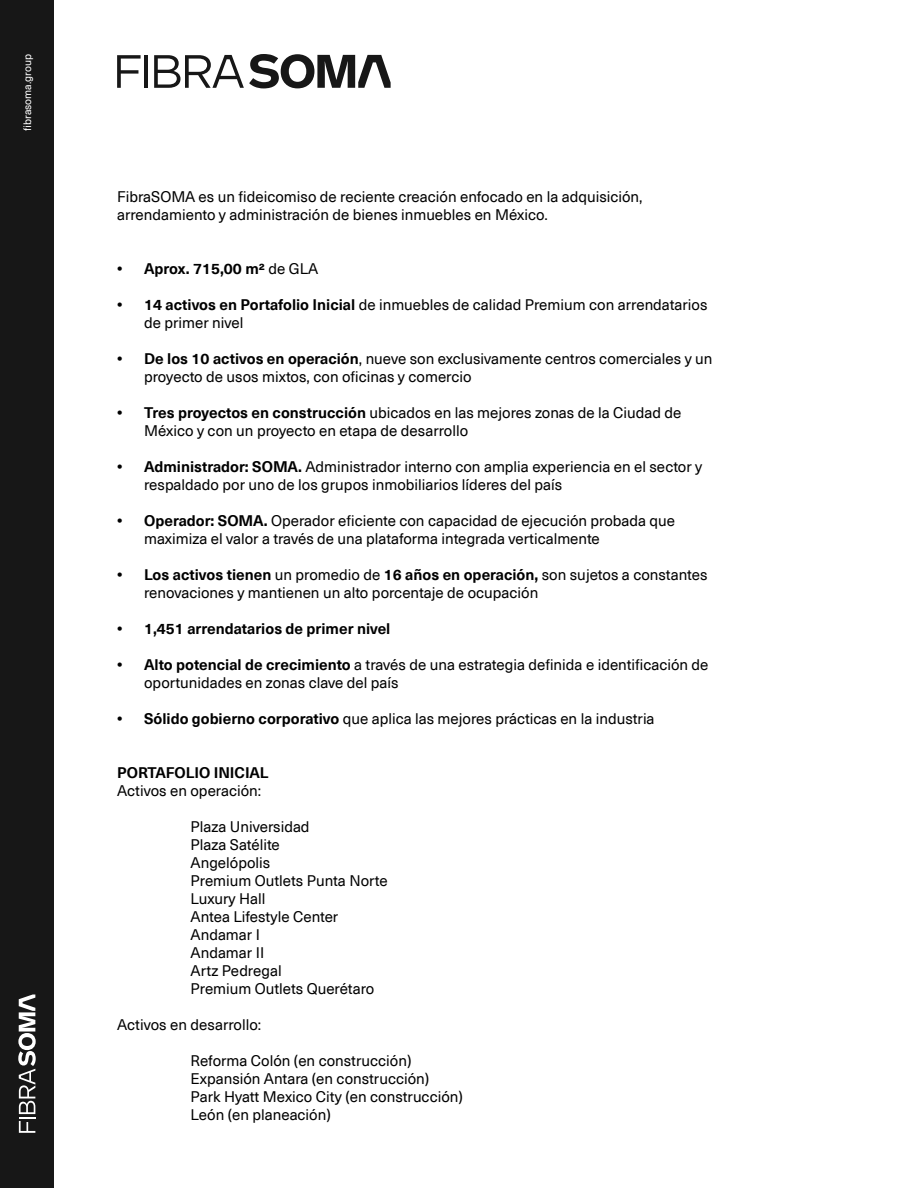
<style>
.page{position:relative;width:918px;height:1188px;background:#fff}
.page>*{position:absolute;margin:0;border:0;box-sizing:border-box;transform-origin:0 0}
.t1{font:15px/18px "Neue Haas Unica Pro";color:#000}
.t2{font:700 15px "Neue Haas Unica Pro";color:#000}
.t3{font:10.5px "Neue Haas Unica Pro";color:#fff}
.s1{font-weight:400}
.s2{font-weight:700}
</style>
<div class="page">
<svg style="left:117px;top:55px;width:24px;height:33px"></svg>
<hr style="left:144px;top:55px;width:4px;height:33px;background:#171717">
<svg style="left:154px;top:54px;width:237px;height:35px"></svg>
<div style="left:0;top:0;width:54px;height:1188px;background:#171717"></div>
<svg style="left:18px;top:994px;width:18px;height:139px"></svg>
<p class="t3" style="left:21px;top:131px;width:78px;rotate:-90deg">fibrasoma.group</p>
<p class="t1" style="left:117px;top:188px;width:527px">FibraSOMA es un fideicomiso de reciente creación enfocado en la adquisición, arrendamiento y administración de bienes inmuebles en México.</p>
<p class="t2" style="left:117px;top:260px;width:203px">• Aprox. 715,00 m2 <span class="s1">de GLA</span></p>
<p class="t1" style="left:144px;top:296px;width:565px;text-indent:-27px"><span class="s2">• 14 activos en Portafolio Inicial</span> de inmuebles de calidad Premium con arrendatarios de primer nivel</p>
<p class="t1" style="left:144px;top:350px;width:570px;text-indent:-27px"><span class="s2">• De los 10 activos en operación</span>, nueve son exclusivamente centros comerciales y un proyecto de usos mixtos, con oficinas y comercio</p>
<p class="t1" style="left:144px;top:404px;width:539px;text-indent:-27px"><span class="s2">• Tres proyectos en construcción</span> ubicados en las mejores zonas de la Ciudad de<br>México y con un proyecto en etapa de desarrollo</p>
<p class="t1" style="left:144px;top:458px;width:560px;text-indent:-27px"><span class="s2">• Administrador: SOMA.</span> Administrador interno con amplia experiencia en el sector y respaldado por uno de los grupos inmobiliarios líderes del país</p>
<p class="t1" style="left:144px;top:512px;width:532px;text-indent:-27px"><span class="s2">• Operador: SOMA.</span> Operador eficiente con capacidad de ejecución probada que maximiza el valor a través de una plataforma integrada verticalmente</p>
<p class="t1" style="left:144px;top:566px;width:565px;text-indent:-27px"><span class="s2">• Los activos tienen</span> un promedio de <span class="s2">16 años en operación,</span> son sujetos a constantes renovaciones y mantienen un alto porcentaje de ocupación</p>
<p class="t2" style="left:117px;top:620px;width:275px">• 1,451 arrendatarios de primer nivel</p>
<p class="t1" style="left:144px;top:656px;width:566px;text-indent:-27px"><span class="s2">• Alto potencial de crecimiento</span> a través de una estrategia definida e identificación de oportunidades en zonas clave del país</p>
<p class="t1" style="left:117px;top:710px;width:539px"><span class="s2">• Sólido gobierno corporativo</span> que aplica las mejores prácticas en la industria</p>
<p class="t2" style="left:117px;top:764px;width:153px">PORTAFOLIO INICIAL</p>
<p class="t1" style="left:117px;top:782px;width:146px">Activos en operación:</p>
<p class="t1" style="left:191px;top:818px;width:198px">Plaza Universidad<br>Plaza Satélite<br>Angelópolis<br>Premium Outlets Punta Norte<br>Luxury Hall<br>Antea Lifestyle Center<br>Andamar I<br>Andamar II<br>Artz Pedregal<br>Premium Outlets Querétaro</p>
<p class="t1" style="left:117px;top:1016px;width:146px">Activos en desarrollo:</p>
<p class="t1" style="left:191px;top:1052px;width:274px">Reforma Colón (en construcción)<br>Expansión Antara (en construcción)<br>Park Hyatt Mexico City (en construcción)<br>León (en planeación)</p>
</div>
